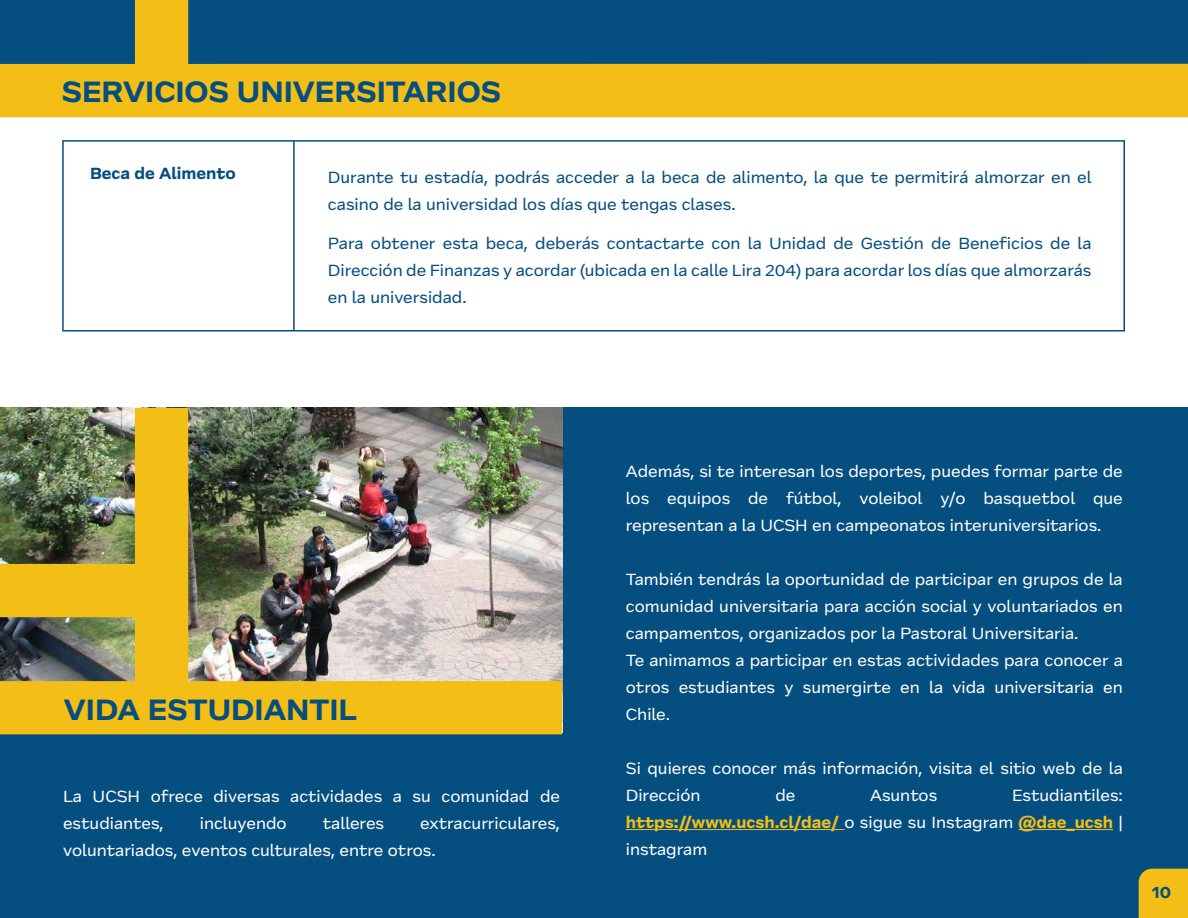
<style>
.page{position:relative;width:1188px;height:918px;background:#fff}
.page>*{position:absolute;margin:0;border:0;box-sizing:border-box;transform-origin:0 0}
.t1{font:700 30px "Frequenz";color:#054e80}
.t2{font:16.5px/27px "Frequenz";color:#fff}
.t3{font:16.5px/27px "Frequenz";color:#054e80}
.t4{font:700 16.5px "Frequenz";color:#054e80}
.s1{font-weight:700;color:#f3be16}
</style>
<div class="page">
<div style="left:0;top:408px;width:1188px;height:510px;background:#054e80"></div>
<svg style="left:0;top:0;width:1188px;height:117px;background:#76834d"></svg>
<div style="left:62px;top:140px;width:1063px;height:192px;border:2px solid #054e80"></div>
<hr style="left:293px;top:141px;width:2px;height:190px;background:#054e80">
<hr style="left:626px;top:829px;width:219px;height:1px;background:#f3be16">
<hr style="left:1019px;top:829px;width:94px;height:1px;background:#f3be16">
<img style="left:0;top:408px;width:562px;height:326px">
<div style="left:1139px;top:869px;width:49px;height:49px;background:#f3be16"></div>
<h1 class="t1" style="left:62px;top:69px;width:441px">SERVICIOS UNIVERSITARIOS</h1>
<p class="t4" style="left:90px;top:161px;width:147px">Beca de Alimento</p>
<p class="t3" style="left:328px;top:164px;width:765px">Durante tu estadía, podrás acceder a la beca de alimento, la que te permitirá almorzar en el casino de la universidad los días que tengas clases.</p>
<p class="t3" style="left:328px;top:230px;width:765px;text-align:justify">Para obtener esta beca, deberás contactarte con la Unidad de Gestión de Beneficios de la Dirección de Finanzas y acordar (ubicada en la calle Lira 204) para acordar los días que almorzarás en la universidad.</p>
<h1 class="t1" style="left:64px;top:686px;width:295px">VIDA ESTUDIANTIL</h1>
<p class="t2" style="left:63px;top:782px;width:498px">La UCSH ofrece diversas actividades a su comunidad de estudiantes,</p>
<p class="t2" style="left:63px;top:809px;width:498px;text-indent:357px">extracurriculares, voluntariados, eventos culturales, entre otros.</p>
<p class="t2" style="left:200px;top:809px;width:88px">incluyendo</p>
<p class="t2" style="left:323px;top:809px;width:63px">talleres</p>
<p class="t2" style="left:626px;top:457px;width:498px;text-align:justify">Además, si te interesan los deportes, puedes formar parte de los equipos de fútbol, voleibol y/o basquetbol que representan a la UCSH en campeonatos interuniversitarios.</p>
<p class="t2" style="left:626px;top:565px;width:499px">También tendrás la oportunidad de participar en grupos de la comunidad universitaria para acción social y voluntariados en campamentos, organizados por la Pastoral Universitaria.<br>Te animamos a participar en estas actividades para conocer a otros estudiantes y sumergirte en la vida universitaria en Chile.</p>
<p class="t2" style="left:626px;top:754px;width:499px">Si quieres conocer más información, visita el sitio web de la<br>Dirección</p>
<p class="t2" style="left:626px;top:781px;width:498px;text-align:justify;text-indent:386px">Estudiantiles: <span class="s1">https://www.ucsh.cl/dae/</span> o sigue su Instagram <span class="s1">@dae_ucsh</span> | instagram</p>
<p class="t2" style="left:775px;top:781px;width:22px">de</p>
<p class="t2" style="left:870px;top:781px;width:69px">Asuntos</p>
<p class="t4" style="left:1152px;top:880px;width:20px">10</p>
</div>
